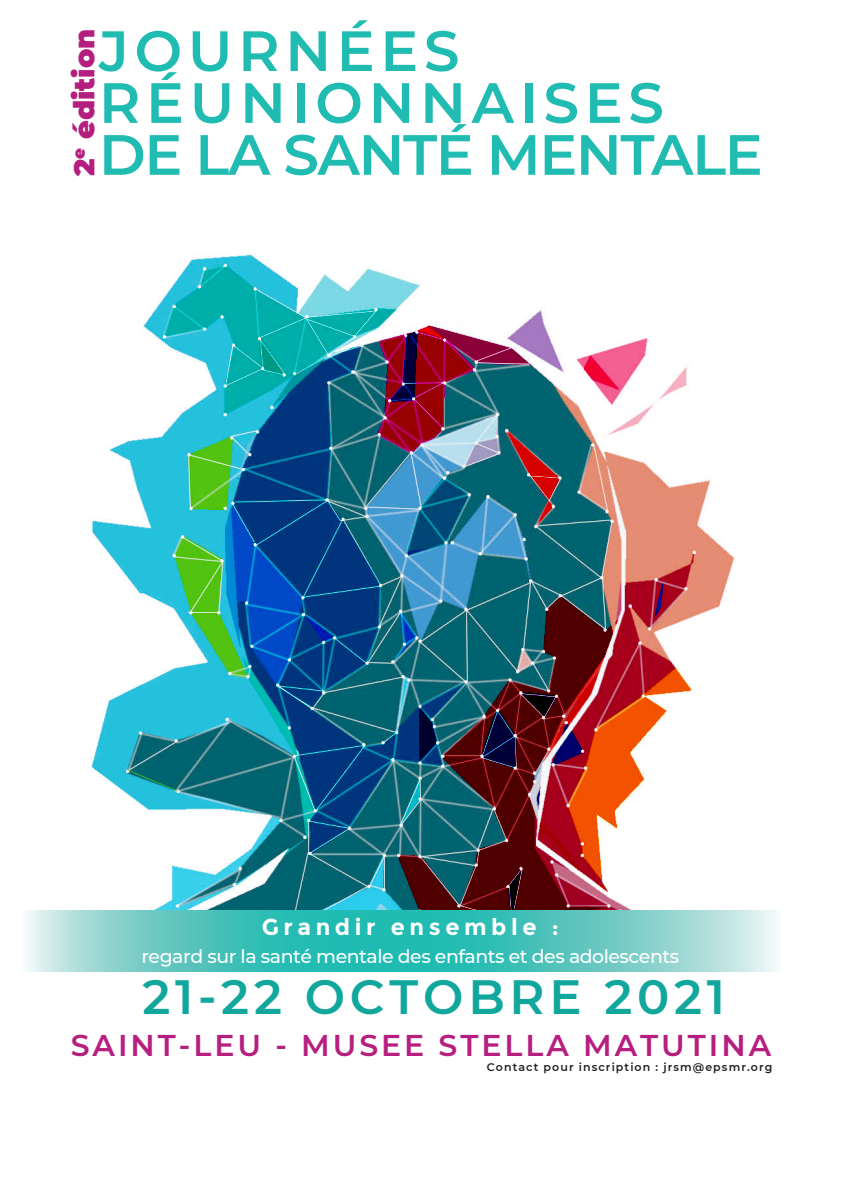
<style>
.page{position:relative;width:842px;height:1191px;background:#fff}
.page>*{position:absolute;margin:0;border:0;box-sizing:border-box;transform-origin:0 0}
.t1{font:600 56.6px/51.9px "Montserrat";letter-spacing:.1em;color:#20bcb2}
.t2{font:600 56.6px "Montserrat";letter-spacing:-.025em;color:#20bcb2}
.t3{font:600 48px "Montserrat";letter-spacing:.1em;color:#12a79d}
.t4{font:600 30px "Montserrat";letter-spacing:.1em;color:#b61e7f}
.t5{font:900 28.6px "Montserrat";color:#b41f7f}
.t6{font:700 22.9px "Montserrat";letter-spacing:.2em;color:#fff}
.t7{font:500 18.9px "Montserrat";letter-spacing:-.025em;color:#fff}
.t8{font:900 16.7px "Montserrat";color:#b41f7f}
.t9{font:600 11px "Montserrat";letter-spacing:.1em;color:#231f20}
.s1{font-size:28.6px}
</style>
<div class="page">
<img style="left:91px;top:254px;width:644px;height:656px">
<svg style="left:362px;top:903px;width:50px;height:7px"></svg>
<svg style="left:25px;top:910px;width:754px;height:62px;background:#65cac4"></svg>
<h1 class="t1" style="left:99px;top:22px;width:566px">JOURNÉES<br>RÉUNIONNAISES</h1>
<h3 class="t5" style="left:63px;top:139px;width:112px;rotate:-90deg">édition</h3>
<h1 class="t2" style="left:99px;top:115px;width:665px">DE LA SANTÉ MENTALE</h1>
<p class="t8" style="left:66px;top:176px;width:29px;rotate:-90deg">e<span class="s1">2</span></p>
<p class="t6" style="left:262px;top:913px;width:299px">Grandir ensemble :</p>
<p class="t7" style="left:141px;top:943px;width:539px">regard sur la santé mentale des enfants et des adolescents</p>
<h2 class="t3" style="left:142px;top:963px;width:584px">21-22 OCTOBRE 2021</h2>
<h3 class="t4" style="left:71px;top:1023px;width:702px">SAINT-LEU - MUSEE STELLA MATUTINA</h3>
<p class="t9" style="left:487px;top:1059px;width:287px">Contact pour inscription : jrsm@epsmr.org</p>
</div>
